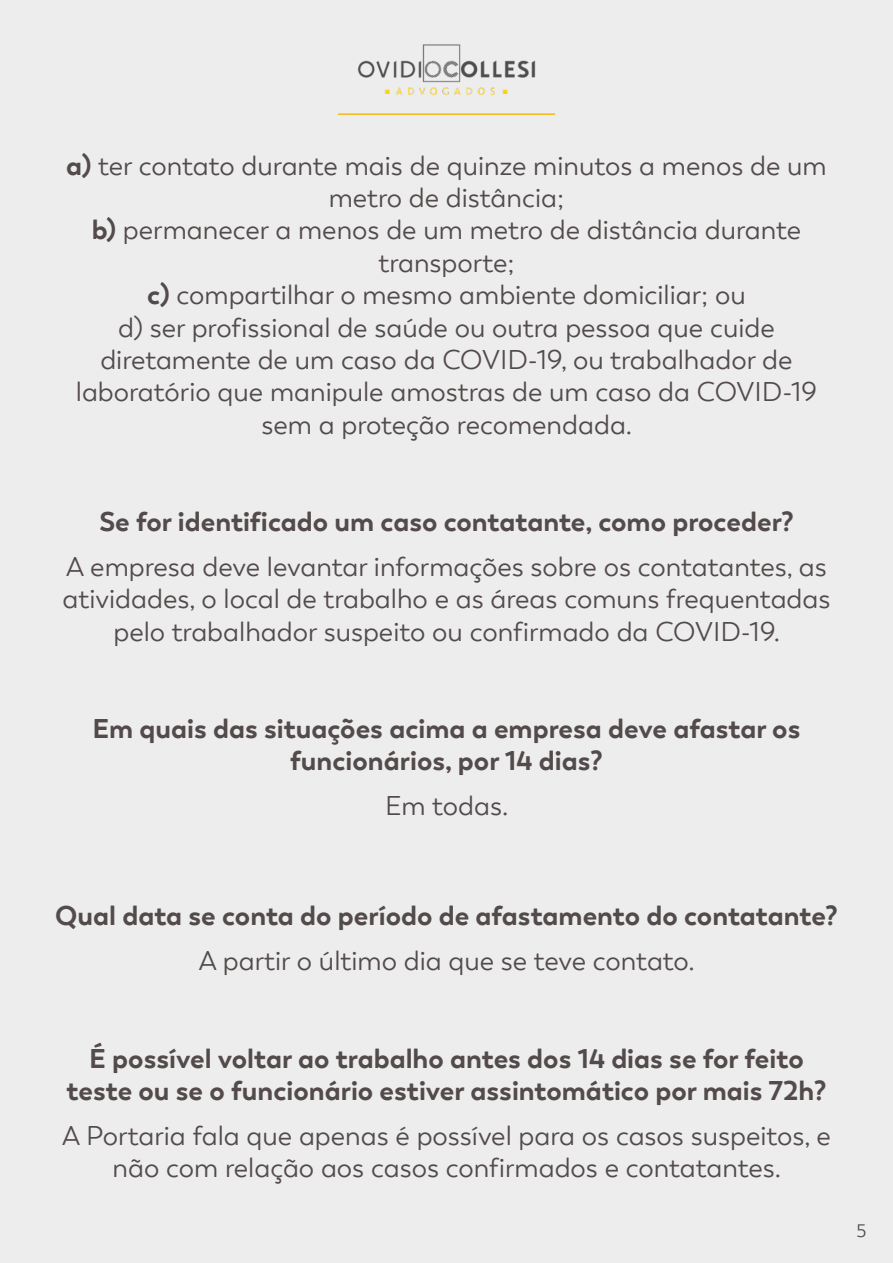
<style>
.page{position:relative;width:893px;height:1263px;background:#ededed}
.page>*{position:absolute;margin:0;border:0;box-sizing:border-box;transform-origin:0 0}
.t1{font:27px/32.4px "Boston";color:#534b4b;text-align:center}
.t2{font:700 27px/32.4px "Boston";color:#534b4b;text-align:center}
.t3{font:18px "Boston";color:#534b4b}
.s1{font-weight:700}
</style>
<div class="page">
<hr style="left:338px;top:113px;width:217px;height:2px;background:#f2bc1b">
<img style="left:358px;top:44px;width:177px;height:51px">
<p class="t1" style="left:66px;top:149px;width:762px"><span class="s1">a)</span> ter contato durante mais de quinze minutos a menos de um metro de distância;</p>
<p class="t1" style="left:92px;top:214px;width:711px"><span class="s1">b)</span> permanecer a menos de um metro de distância durante transporte;</p>
<p class="t1" style="left:147px;top:279px;width:600px"><span class="s1">c)</span> compartilhar o mesmo ambiente domiciliar; ou</p>
<p class="t1" style="left:76px;top:311px;width:743px">d) ser profissional de saúde ou outra pessoa que cuide diretamente de um caso da COVID-19, ou trabalhador de laboratório que manipule amostras de um caso da COVID-19 sem a proteção recomendada.</p>
<p class="t2" style="left:99px;top:506px;width:696px">Se for identificado um caso contatante, como proceder?</p>
<p class="t1" style="left:63px;top:551px;width:769px">A empresa deve levantar informações sobre os contatantes, as atividades, o local de trabalho e as áreas comuns frequentadas pelo trabalhador suspeito ou confirmado da COVID-19.</p>
<p class="t2" style="left:93px;top:713px;width:709px">Em quais das situações acima a empresa deve afastar os funcionários, por 14 dias?</p>
<p class="t1" style="left:385px;top:790px;width:125px">Em todas.</p>
<p class="t2" style="left:55px;top:900px;width:784px">Qual data se conta do período de afastamento do contatante?</p>
<p class="t1" style="left:199px;top:945px;width:498px">A partir o último dia que se teve contato.</p>
<p class="t2" style="left:67px;top:1042px;width:761px">É possível voltar ao trabalho antes dos 14 dias se for feito teste ou se o funcionário estiver assintomático por mais 72h?</p>
<p class="t1" style="left:62px;top:1120px;width:770px">A Portaria fala que apenas é possível para os casos suspeitos, e não com relação aos casos confirmados e contatantes.</p>
<p class="t3" style="left:856px;top:1220px;width:11px">5</p>
</div>
